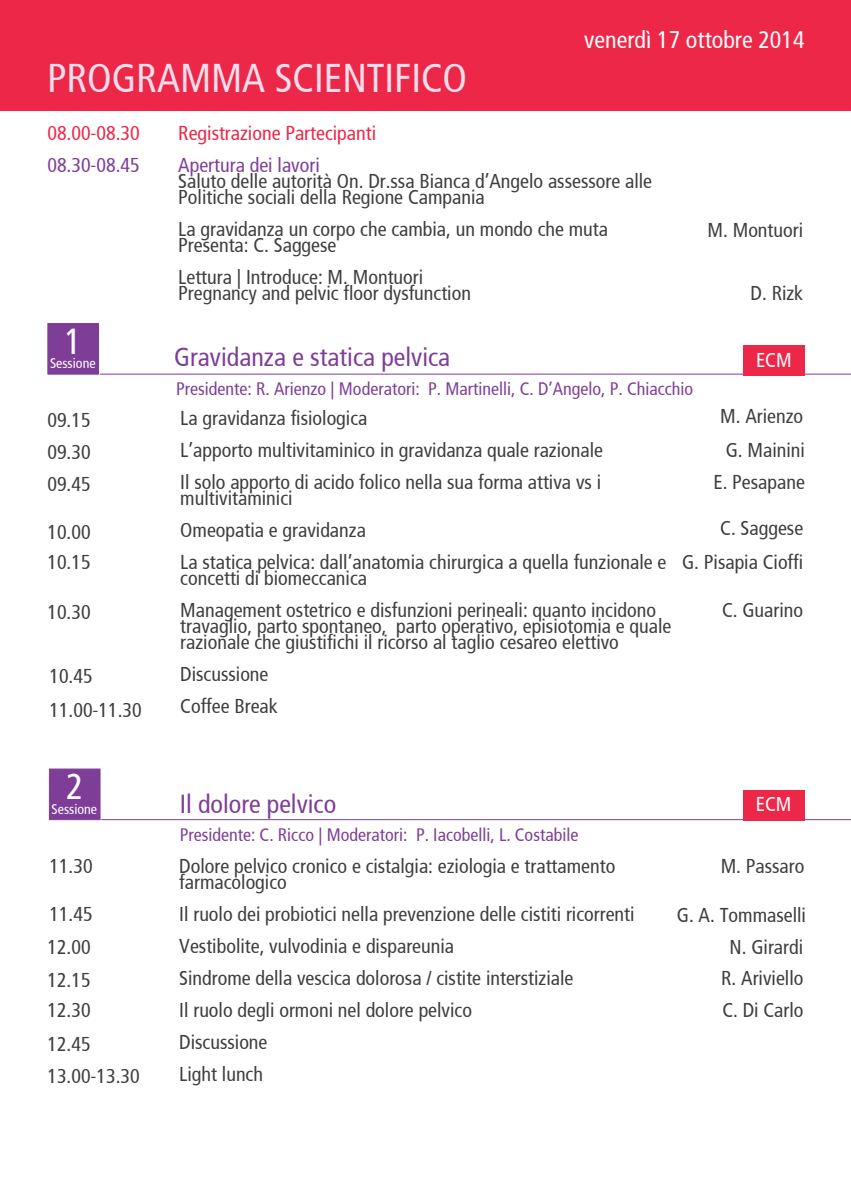
<style>
.page{position:relative;width:851px;height:1191px;background:#fff}
.page>*{position:absolute;margin:0;border:0;box-sizing:border-box;transform-origin:0 0}
.t1{font:condensed 40px "Frutiger";color:#f1deeb}
.t2{font:condensed 36px "Frutiger";color:#fff}
.t3{font:condensed 26px "Frutiger";color:#7e3e98}
.t4{font:condensed 24px "Frutiger";color:#fff}
.t5{font:condensed 20px/32px "Frutiger";color:#3e3e3f}
.t6{font:condensed 20px "Frutiger";color:#ed2748}
.t7{font:condensed 20px "Frutiger";color:#7e3e98}
.t8{font:condensed 20px "Frutiger";color:#fff}
.t9{font:condensed 18px "Frutiger";color:#7e3e98}
.t10{font:condensed 14px "Frutiger";color:#fff}
</style>
<div class="page">
<div style="left:0;top:0;width:850px;height:111px;background:#ed2748"></div>
<div style="left:48px;top:323px;width:51px;height:51px;background:#7e3e98"></div>
<hr style="left:100px;top:374px;width:750px;height:1px;background:#7e3e98">
<div style="left:742px;top:345px;width:62px;height:31px;background:#ed2748"></div>
<hr style="left:101px;top:819px;width:749px;height:1px;background:#7e3e98">
<div style="left:49px;top:769px;width:51px;height:51px;background:#7e3e98"></div>
<div style="left:742px;top:790px;width:62px;height:30px;background:#ed2748"></div>
<h1 class="t1" style="left:47px;top:55px;width:421px">PROGRAMMA SCIENTIFICO</h1>
<p class="t4" style="left:584px;top:26px;width:222px">venerdì 17 ottobre 2014</p>
<p class="t6" style="left:47px;top:121px;width:94px">08.00-08.30</p>
<p class="t7" style="left:47px;top:153px;width:94px">08.30-08.45</p>
<h2 class="t2" style="left:64px;top:320px;width:19px">1</h2>
<p class="t10" style="left:50px;top:355px;width:47px">Sessione</p>
<p class="t5" style="left:47px;top:404px;width:45px;text-align:justify">09.15<br>09.30<br>09.45</p>
<p class="t5" style="left:47px;top:517px;width:45px;line-height:30px">10.00<br>10.15</p>
<p class="t5" style="left:47px;top:596px;width:45px">10.30</p>
<p class="t5" style="left:49px;top:659px;width:94px;line-height:34px">10.45<br>11.00-11.30</p>
<h2 class="t2" style="left:66px;top:765px;width:19px">2</h2>
<p class="t10" style="left:52px;top:800px;width:47px">Sessione</p>
<p class="t6" style="left:178px;top:121px;width:199px">Registrazione Partecipanti</p>
<p class="t7" style="left:178px;top:153px;width:143px">Apertura dei lavori</p>
<p class="t5" style="left:178px;top:173px;width:475px;line-height:16px">Saluto delle autorità On. Dr.ssa Bianca d’Angelo assessore alle<br>Politiche sociali della Regione Campania</p>
<p class="t5" style="left:178px;top:221px;width:431px;line-height:16px">La gravidanza un corpo che cambia, un mondo che muta<br>Presenta: C. Saggese</p>
<p class="t5" style="left:178px;top:269px;width:294px;line-height:16px">Lettura | Introduce: M. Montuori<br>Pregnancy and pelvic floor dysfunction</p>
<h3 class="t3" style="left:174px;top:342px;width:277px">Gravidanza e statica pelvica</h3>
<p class="t5" style="left:707px;top:214px;width:97px">M. Montuori</p>
<p class="t5" style="left:750px;top:277px;width:54px">D. Rizk</p>
<p class="t8" style="left:755px;top:348px;width:37px">ECM</p>
<p class="t9" style="left:176px;top:378px;width:518px">Presidente: R. Arienzo | Moderatori: P. Martinelli, C. D’Angelo, P. Chiacchio</p>
<p class="t5" style="left:180px;top:402px;width:424px">La gravidanza fisiologica<br>L’apporto multivitaminico in gravidanza quale razionale<br>Il solo apporto di acido folico nella sua forma attiva vs i</p>
<p class="t5" style="left:180px;top:482px;width:487px">multivitaminici<br>Omeopatia e gravidanza<br>La statica pelvica: dall’anatomia chirurgica a quella funzionale e</p>
<p class="t5" style="left:180px;top:562px;width:477px">concetti di biomeccanica<br>Management ostetrico e disfunzioni perineali: quanto incidono</p>
<p class="t5" style="left:180px;top:618px;width:492px;line-height:16px">travaglio, parto spontaneo, parto operativo, episiotomia e quale razionale che giustifichi il ricorso al taglio cesareo elettivo</p>
<p class="t5" style="left:180px;top:658px;width:99px">Discussione<br>Coffee Break</p>
<p class="t5" style="left:720px;top:399px;width:86px;line-height:34px">M. Arienzo<br>G. Mainini</p>
<p class="t5" style="left:713px;top:466px;width:93px">E. Pesapane</p>
<p class="t5" style="left:682px;top:511px;width:123px;line-height:34px;text-align:right">C. Saggese<br>G. Pisapia Cioffi</p>
<p class="t5" style="left:722px;top:594px;width:83px">C. Guarino</p>
<h3 class="t3" style="left:180px;top:789px;width:158px">Il dolore pelvico</h3>
<p class="t9" style="left:180px;top:824px;width:400px">Presidente: C. Ricco | Moderatori: P. Iacobelli, L. Costabile</p>
<p class="t8" style="left:755px;top:793px;width:37px">ECM</p>
<p class="t5" style="left:179px;top:858px;width:437px;line-height:16px">Dolore pelvico cronico e cistalgia: eziologia e trattamento farmacologico</p>
<p class="t5" style="left:179px;top:898px;width:456px">Il ruolo dei probiotici nella prevenzione delle cistiti ricorrenti Vestibolite, vulvodinia e dispareunia<br>Sindrome della vescica dolorosa / cistite interstiziale<br>Il ruolo degli ormoni nel dolore pelvico<br>Discussione<br>Light lunch</p>
<p class="t5" style="left:49px;top:850px;width:45px">11.30</p>
<p class="t5" style="left:49px;top:898px;width:45px">11.45</p>
<p class="t5" style="left:720px;top:850px;width:85px">M. Passaro</p>
<p class="t5" style="left:676px;top:898px;width:131px">G. A. Tommaselli</p>
<p class="t5" style="left:47px;top:931px;width:45px">12.00</p>
<p class="t5" style="left:729px;top:931px;width:75px">N. Girardi</p>
<p class="t5" style="left:47px;top:964px;width:45px;line-height:30px">12.15<br>12.30</p>
<p class="t5" style="left:47px;top:1027px;width:45px">12.45</p>
<p class="t5" style="left:721px;top:962px;width:84px">R. Ariviello<br>C. Di Carlo</p>
<p class="t5" style="left:47px;top:1059px;width:94px">13.00-13.30</p>
</div>
